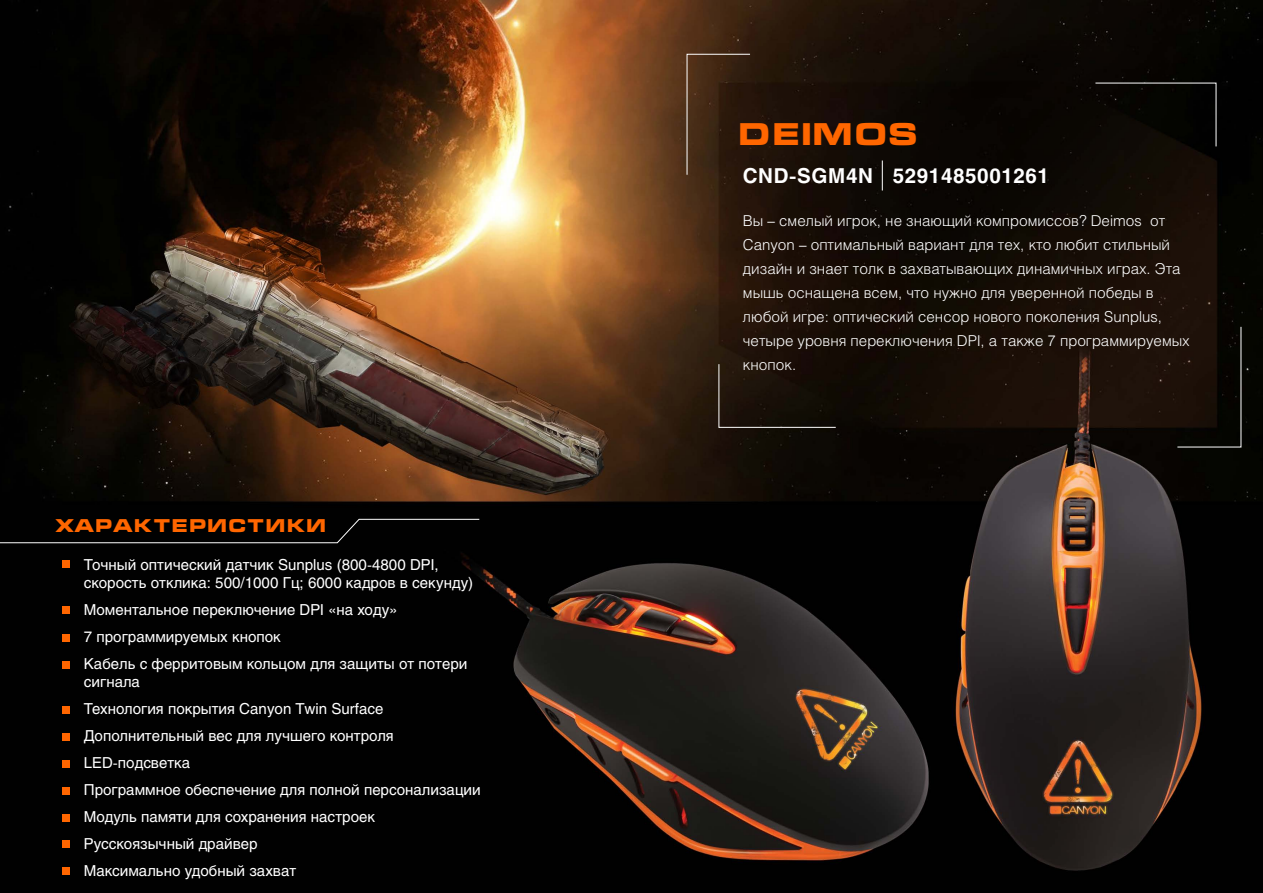
<style>
.page{position:relative;width:1263px;height:893px;background:#fff}
.page>*{position:absolute;margin:0;border:0;box-sizing:border-box;transform-origin:0 0}
.t1{font:700 30.6px "Micra C";color:#f60}
.t2{font:700 20.4px "Helios C";letter-spacing:.03em;color:#fff}
.t3{font:700 18px "Micra C";color:#f60}
.t4{font:15px/27px "Helios C";color:#fff}
.t5{font:15px/24px "Helios Light C";color:#fff}
</style>
<div class="page">
<img style="left:0;top:0;width:1263px;height:893px">
<svg style="left:686px;top:54px;width:65px;height:121px;background:#3c2615"></svg>
<svg style="left:1095px;top:82px;width:121px;height:65px;background:#0b0a06"></svg>
<svg style="left:1177px;top:326px;width:64px;height:122px;background:#150e08"></svg>
<svg style="left:718px;top:364px;width:118px;height:64px;background:#1d150d"></svg>
<div style="left:0;top:519px;width:480px;height:24px;background:#010101"></div>
<div style="left:62px;top:560px;width:8px;height:8px;background:#f60"></div>
<div style="left:62px;top:606px;width:8px;height:8px;background:#f60"></div>
<div style="left:62px;top:634px;width:8px;height:7px;background:#f60"></div>
<div style="left:62px;top:733px;width:8px;height:8px;background:#f60"></div>
<div style="left:62px;top:760px;width:8px;height:7px;background:#f60"></div>
<div style="left:62px;top:661px;width:8px;height:8px;background:#f60"></div>
<div style="left:62px;top:706px;width:8px;height:8px;background:#f60"></div>
<div style="left:62px;top:787px;width:8px;height:7px;background:#f60"></div>
<div style="left:62px;top:814px;width:8px;height:7px;background:#f60"></div>
<div style="left:62px;top:841px;width:8px;height:7px;background:#f60"></div>
<div style="left:62px;top:867px;width:8px;height:8px;background:#f60"></div>
<hr style="left:882px;top:161px;width:1px;height:30px;background:#fff">
<p class="t3" style="left:56px;top:516px;width:273px">ХАРАКТЕРИСТИКИ</p>
<p class="t4" style="left:84px;top:555px;width:391px;line-height:18px">Точный оптический датчик Sunplus (800-4800 DPI, скорость отклика: 500/1000 Гц; 6000 кадров в секунду)</p>
<p class="t4" style="left:84px;top:596px;width:385px">Моментальное переключение DPI «на ходу»<br>7 программируемых кнопок<br>Кабель с ферритовым кольцом для защиты от потери</p>
<p class="t4" style="left:84px;top:668px;width:398px">сигнала<br>Технология покрытия Canyon Twin Surface<br>Дополнительный вес для лучшего контроля<br>LED-подсветка<br>Программное обеспечение для полной персонализации<br>Модуль памяти для сохранения настроек<br>Русскоязычный драйвер<br>Максимально удобный захват</p>
<h1 class="t1" style="left:738px;top:118px;width:182px">DEIMOS</h1>
<h2 class="t2" style="left:743px;top:164px;width:308px">CND-SGM4N 5291485001261</h2>
<p class="t5" style="left:743px;top:209px;width:448px">Вы – смелый игрок, не знающий компромиссов? Deimos от Canyon – оптимальный вариант для тех, кто любит стильный дизайн и знает толк в захватывающих динамичных играх. Эта мышь оснащена всем, что нужно для уверенной победы в любой игре: оптический сенсор нового поколения Sunplus, четыре уровня переключения DPI, а также 7 программируемых кнопок.</p>
</div>
